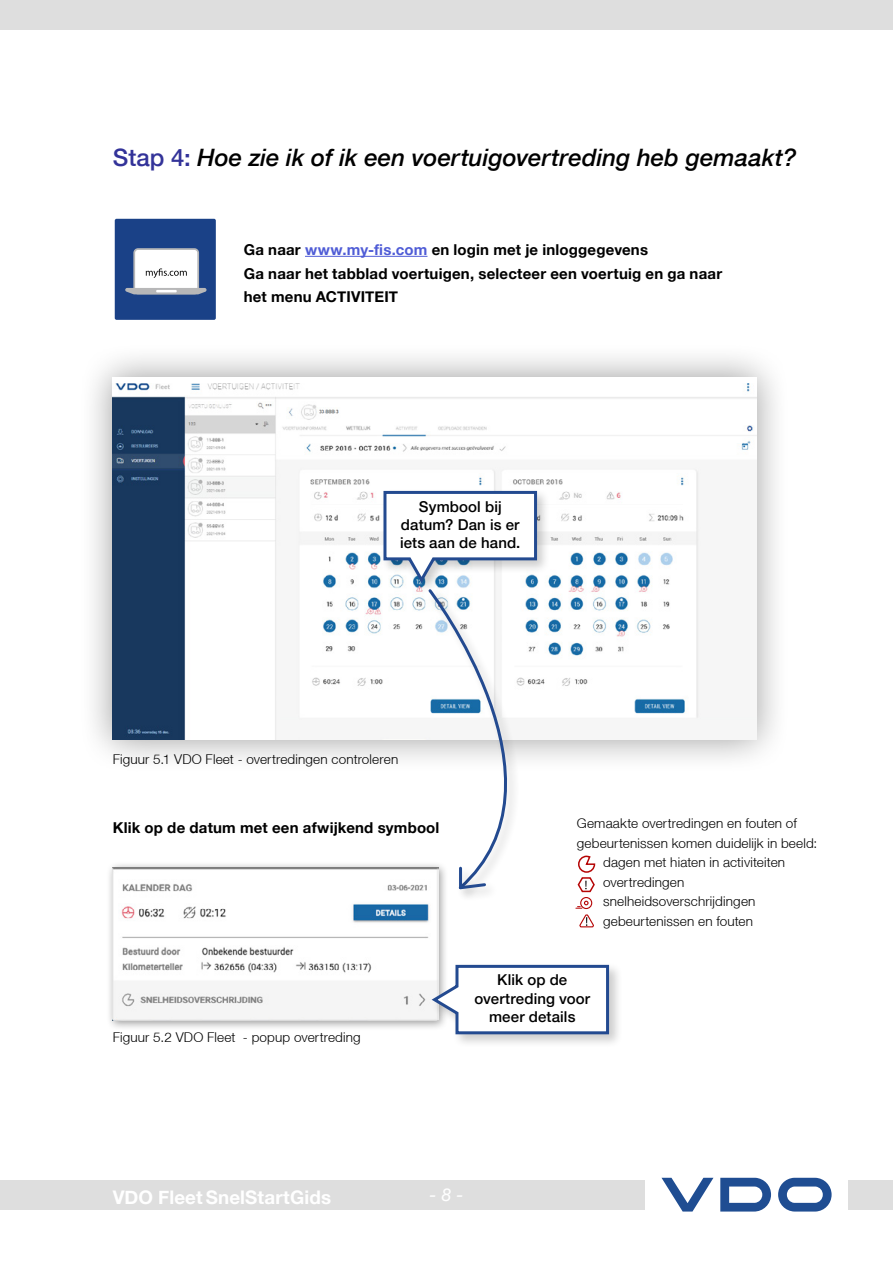
<style>
.page{position:relative;width:893px;height:1263px;background:#fff}
.page>*{position:absolute;margin:0;border:0;box-sizing:border-box;transform-origin:0 0}
.t1{font:italic 500 24px "Helvetica Neue LT";color:#000}
.t2{font:700 18.75px "Helvetica Neue";letter-spacing:.01em;color:#fff}
.t3{font:italic 18px "Helvetica Neue";color:#fff}
.t4{font:700 15px/23.7px "Helvetica Neue";letter-spacing:.015em;color:#000}
.t5{font:500 15px/18px "Helvetica Neue LT";letter-spacing:.01em;color:#000;text-align:center}
.t6{font:300 13.5px "Helvetica Neue LT";letter-spacing:.015em;color:#000}
.s1{font-style:normal;color:#339}
.s2{color:#4f5cd6}
</style>
<div class="page">
<svg style="left:661px;top:1178px;width:52px;height:33px"></svg>
<svg style="left:720px;top:1178px;width:51px;height:33px"></svg>
<svg style="left:778px;top:1178px;width:54px;height:33px"></svg>
<div style="left:0;top:0;width:893px;height:30px;background:#dedede"></div>
<div style="left:0;top:1180px;width:645px;height:30px;background:#dedede"></div>
<div style="left:848px;top:1180px;width:45px;height:30px;background:#dedede"></div>
<div style="left:115px;top:219px;width:101px;height:101px;background:#1a4187;border-radius:2px"></div>
<div style="left:134px;top:249px;width:64px;height:44px;background:#fff;border-radius:4px"></div>
<div style="left:133px;top:248px;width:66px;height:46px;border:2px solid #b7b7b8;border-radius:4px"></div>
<svg style="left:125px;top:288px;width:82px;height:6px"></svg>
<hr style="left:156px;top:290px;width:21px;height:2px;background:#fff">
<svg style="left:146px;top:268px;width:41px;height:10px"></svg>
<hr style="left:305px;top:256px;width:122px;height:1px;background:#4f5cd6">
<div style="left:79px;top:343px;width:712px;height:430px;background:#000;opacity:.4"></div>
<img style="left:113px;top:377px;width:643px;height:362px">
<div style="left:380px;top:487px;width:170px;height:108px;background:#000;opacity:.2"></div>
<svg style="left:382px;top:489px;width:156px;height:97px"></svg>
<div style="left:106px;top:861px;width:343px;height:170px;background:#000;opacity:.4"></div>
<img style="left:113px;top:867px;width:325px;height:154px">
<div style="left:430px;top:961px;width:192px;height:87px;background:#000;opacity:.2"></div>
<svg style="left:429px;top:963px;width:181px;height:73px"></svg>
<div style="left:427px;top:587px;width:93px;height:315px;background:#000;opacity:.2"></div>
<svg style="left:427px;top:588px;width:150px;height:304px"></svg>
<div style="left:456px;top:864px;width:43px;height:38px;background:#000;opacity:.2"></div>
<svg style="left:458px;top:865px;width:30px;height:26px"></svg>
<svg style="left:576px;top:855px;width:20px;height:73px"></svg>
<h1 class="t1" style="left:113px;top:143px;width:685px"><span class="s1">Stap 4:</span> Hoe zie ik of ik een voertuigovertreding heb gemaakt?</h1>
<p class="t4" style="left:244px;top:238px;width:480px">Ga naar <span class="s2">www.my-fis.com</span> en login met je inloggegevens<br>Ga naar het tabblad voertuigen, selecteer een voertuig en ga naar het menu ACTIVITEIT</p>
<p class="t5" style="left:400px;top:497px;width:122px">Symbool bij datum? Dan is er iets aan de hand.</p>
<p class="t6" style="left:113px;top:751px;width:287px">Figuur 5.1 VDO Fleet - overtredingen controleren</p>
<p class="t4" style="left:113px;top:817px;width:328px">Klik op de datum met een afwijkend symbool</p>
<p class="t6" style="left:113px;top:1029px;width:250px">Figuur 5.2 VDO Fleet - popup overtreding</p>
<p class="t6" style="left:577px;top:815px;width:222px">Gemaakte overtredingen en fouten of</p>
<p class="t6" style="left:577px;top:835px;width:242px">gebeurtenissen komen duidelijk in beeld:</p>
<p class="t6" style="left:603px;top:854px;width:184px">dagen met hiaten in activiteiten</p>
<p class="t6" style="left:603px;top:874px;width:83px">overtredingen</p>
<p class="t6" style="left:603px;top:893px;width:154px">snelheidsoverschrijdingen</p>
<p class="t6" style="left:603px;top:913px;width:152px">gebeurtenissen en fouten</p>
<p class="t5" style="left:474px;top:971px;width:117px">Klik op de overtreding voor meer details</p>
<h2 class="t2" style="left:113px;top:1182px;width:220px">VDO FleetSnelStartGids</h2>
<h3 class="t3" style="left:429px;top:1181px;width:36px">- 8 -</h3>
</div>
